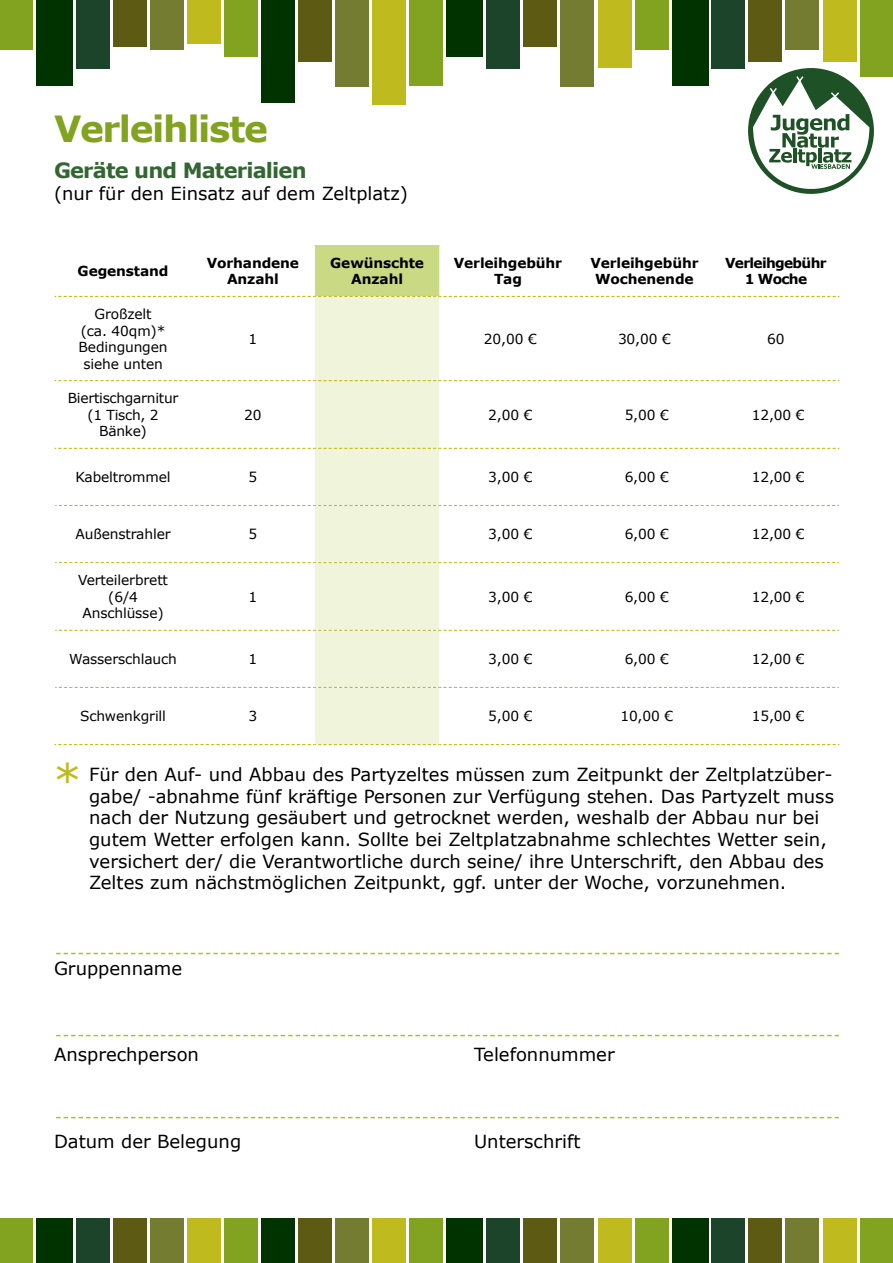
<style>
.page{position:relative;width:893px;height:1263px;background:#fff}
.page>*{position:absolute;margin:0;border:0;box-sizing:border-box;transform-origin:0 0}
.t1{font:45px "Verdana";color:#bfbb1e}
.t2{font:700 36px "Verdana";letter-spacing:-.04em;color:#81a31f}
.t3{font:700 21px "Verdana";letter-spacing:-.04em;color:#363}
.t4{font:18px/21.6px "Verdana";color:#000}
.Einf__Abs{font:13.8px/16.5px "Verdana";letter-spacing:-.01em;color:#000;text-align:center}
.Einf__Abs-2{font:700 13.8px/16.5px "Verdana";letter-spacing:-.01em;color:#000;text-align:center}
.Einf__Abs-3{font:700 13.8px/16.5px "Verdana";letter-spacing:-.05em;color:#000;text-align:center}
</style>
<div class="page">
<svg style="left:748px;top:68px;width:126px;height:126px"></svg>
<div style="left:76px;top:0;width:34px;height:69px;background:#1c442b"></div>
<div style="left:113px;top:0;width:34px;height:46px;background:#5d5a14"></div>
<div style="left:151px;top:0;width:33px;height:50px;background:#747c32"></div>
<div style="left:188px;top:0;width:33px;height:44px;background:#bfbb1e"></div>
<div style="left:225px;top:0;width:33px;height:56px;background:#81a31f"></div>
<div style="left:262px;top:0;width:33px;height:103px;background:#030"></div>
<div style="left:0;top:0;width:33px;height:50px;background:#81a31f"></div>
<div style="left:37px;top:0;width:36px;height:85px;background:#030"></div>
<div style="left:712px;top:0;width:33px;height:69px;background:#1c442b"></div>
<div style="left:749px;top:0;width:33px;height:62px;background:#5d5a14"></div>
<div style="left:786px;top:0;width:33px;height:50px;background:#747c32"></div>
<div style="left:823px;top:0;width:33px;height:62px;background:#bfbb1e"></div>
<div style="left:860px;top:0;width:33px;height:77px;background:#81a31f"></div>
<div style="left:487px;top:0;width:33px;height:69px;background:#1c442b"></div>
<div style="left:524px;top:0;width:33px;height:46px;background:#5d5a14"></div>
<div style="left:298px;top:0;width:33px;height:62px;background:#5d5a14"></div>
<div style="left:561px;top:0;width:33px;height:87px;background:#747c32"></div>
<div style="left:335px;top:0;width:33px;height:87px;background:#747c32"></div>
<div style="left:598px;top:0;width:33px;height:68px;background:#bfbb1e"></div>
<div style="left:372px;top:0;width:33px;height:105px;background:#bfbb1e"></div>
<div style="left:635px;top:0;width:33px;height:50px;background:#81a31f"></div>
<div style="left:409px;top:0;width:33px;height:85px;background:#81a31f"></div>
<div style="left:672px;top:0;width:37px;height:85px;background:#030"></div>
<div style="left:446px;top:0;width:37px;height:56px;background:#030"></div>
<div style="left:76px;top:1218px;width:34px;height:45px;background:#1c442b"></div>
<div style="left:113px;top:1218px;width:34px;height:45px;background:#5d5a14"></div>
<div style="left:151px;top:1218px;width:33px;height:45px;background:#747c32"></div>
<div style="left:712px;top:1218px;width:33px;height:45px;background:#1c442b"></div>
<div style="left:749px;top:1218px;width:33px;height:45px;background:#5d5a14"></div>
<div style="left:786px;top:1218px;width:33px;height:45px;background:#747c32"></div>
<div style="left:823px;top:1218px;width:33px;height:45px;background:#bfbb1e"></div>
<div style="left:860px;top:1218px;width:33px;height:45px;background:#81a31f"></div>
<div style="left:487px;top:1218px;width:33px;height:45px;background:#1c442b"></div>
<div style="left:524px;top:1218px;width:33px;height:45px;background:#5d5a14"></div>
<div style="left:298px;top:1218px;width:33px;height:45px;background:#5d5a14"></div>
<div style="left:561px;top:1218px;width:33px;height:45px;background:#747c32"></div>
<div style="left:335px;top:1218px;width:33px;height:45px;background:#747c32"></div>
<div style="left:598px;top:1218px;width:33px;height:45px;background:#bfbb1e"></div>
<div style="left:372px;top:1218px;width:33px;height:45px;background:#bfbb1e"></div>
<div style="left:635px;top:1218px;width:33px;height:45px;background:#81a31f"></div>
<div style="left:409px;top:1218px;width:33px;height:45px;background:#81a31f"></div>
<div style="left:672px;top:1218px;width:37px;height:45px;background:#030"></div>
<div style="left:446px;top:1218px;width:37px;height:45px;background:#030"></div>
<div style="left:188px;top:1218px;width:33px;height:45px;background:#bfbb1e"></div>
<div style="left:225px;top:1218px;width:33px;height:45px;background:#81a31f"></div>
<div style="left:262px;top:1218px;width:33px;height:45px;background:#030"></div>
<div style="left:0;top:1218px;width:33px;height:45px;background:#81a31f"></div>
<div style="left:37px;top:1218px;width:36px;height:45px;background:#030"></div>
<svg style="left:56px;top:953px;width:783px;height:1px"></svg>
<svg style="left:56px;top:1035px;width:783px;height:1px"></svg>
<svg style="left:56px;top:1117px;width:783px;height:1px"></svg>
<div style="left:315px;top:246px;width:125px;height:50px;background:#cad984"></div>
<div style="left:315px;top:297px;width:124px;height:447px;background:#eff4da"></div>
<hr style="left:439px;top:246px;width:1px;height:50px;background:#fff">
<svg style="left:55px;top:296px;width:784px;height:1px"></svg>
<svg style="left:55px;top:380px;width:784px;height:1px"></svg>
<svg style="left:55px;top:448px;width:784px;height:1px"></svg>
<svg style="left:55px;top:505px;width:784px;height:1px"></svg>
<svg style="left:55px;top:562px;width:784px;height:1px"></svg>
<svg style="left:55px;top:630px;width:784px;height:1px"></svg>
<svg style="left:55px;top:687px;width:784px;height:1px"></svg>
<svg style="left:55px;top:744px;width:784px;height:1px"></svg>
<p class="t2" style="left:54px;top:104px;width:215px">Verleihliste</p>
<p class="t3" style="left:54px;top:156px;width:254px">Geräte und Materialien</p>
<p class="t4" style="left:54px;top:183px;width:355px">(nur für den Einsatz auf dem Zeltplatz)</p>
<p class="Einf__Abs-2" style="left:78px;top:263px;width:92px">Gegenstand</p>
<p class="Einf__Abs-2" style="left:207px;top:254px;width:94px">Vorhandene<br>Anzahl</p>
<p class="Einf__Abs-2" style="left:330px;top:254px;width:95px">Gewünschte<br>Anzahl</p>
<p class="Einf__Abs-2" style="left:454px;top:254px;width:110px">Verleihgebühr<br>Tag</p>
<p class="Einf__Abs-2" style="left:590px;top:254px;width:110px">Verleihgebühr<br>Wochenende</p>
<p class="Einf__Abs-3" style="left:725px;top:254px;width:103px">Verleihgebühr<br>1 Woche</p>
<p class="Einf__Abs" style="left:79px;top:306px;width:90px">Großzelt<br>(ca. 40qm)*<br>Bedingungen siehe unten</p>
<p class="Einf__Abs" style="left:249px;top:331px;width:10px">1</p>
<p class="Einf__Abs" style="left:484px;top:331px;width:54px">20,00 €</p>
<p class="Einf__Abs" style="left:618px;top:331px;width:54px">30,00 €</p>
<p class="Einf__Abs" style="left:767px;top:331px;width:19px">60</p>
<p class="Einf__Abs" style="left:68px;top:390px;width:112px">Biertischgarnitur (1 Tisch, 2<br>Bänke)</p>
<p class="Einf__Abs" style="left:244px;top:407px;width:19px">20</p>
<p class="Einf__Abs" style="left:488px;top:407px;width:46px">2,00 €</p>
<p class="Einf__Abs" style="left:625px;top:407px;width:46px">5,00 €</p>
<p class="Einf__Abs" style="left:752px;top:407px;width:54px">12,00 €</p>
<p class="Einf__Abs" style="left:76px;top:469px;width:97px">Kabeltrommel</p>
<p class="Einf__Abs" style="left:249px;top:469px;width:10px">5</p>
<p class="Einf__Abs" style="left:488px;top:469px;width:46px">3,00 €</p>
<p class="Einf__Abs" style="left:625px;top:469px;width:46px">6,00 €</p>
<p class="Einf__Abs" style="left:752px;top:469px;width:54px">12,00 €</p>
<p class="Einf__Abs" style="left:76px;top:526px;width:97px">Außenstrahler</p>
<p class="Einf__Abs" style="left:249px;top:526px;width:10px">5</p>
<p class="Einf__Abs" style="left:488px;top:526px;width:46px">3,00 €</p>
<p class="Einf__Abs" style="left:625px;top:526px;width:46px">6,00 €</p>
<p class="Einf__Abs" style="left:752px;top:526px;width:54px">12,00 €</p>
<p class="Einf__Abs" style="left:78px;top:572px;width:91px">Verteilerbrett (6/4<br>Anschlüsse)</p>
<p class="Einf__Abs" style="left:249px;top:589px;width:10px">1</p>
<p class="Einf__Abs" style="left:488px;top:589px;width:46px">3,00 €</p>
<p class="Einf__Abs" style="left:625px;top:589px;width:46px">6,00 €</p>
<p class="Einf__Abs" style="left:752px;top:589px;width:54px">12,00 €</p>
<p class="Einf__Abs" style="left:69px;top:651px;width:109px">Wasserschlauch</p>
<p class="Einf__Abs" style="left:249px;top:651px;width:10px">1</p>
<p class="Einf__Abs" style="left:488px;top:651px;width:46px">3,00 €</p>
<p class="Einf__Abs" style="left:625px;top:651px;width:46px">6,00 €</p>
<p class="Einf__Abs" style="left:752px;top:651px;width:54px">12,00 €</p>
<p class="Einf__Abs" style="left:80px;top:708px;width:87px">Schwenkgrill</p>
<p class="Einf__Abs" style="left:249px;top:708px;width:10px">3</p>
<p class="Einf__Abs" style="left:488px;top:708px;width:46px">5,00 €</p>
<p class="Einf__Abs" style="left:620px;top:708px;width:54px">10,00 €</p>
<p class="Einf__Abs" style="left:752px;top:708px;width:54px">15,00 €</p>
<p class="t1" style="left:53px;top:752px;width:30px">*</p>
<p class="t4" style="left:89px;top:764px;width:746px">Für den Auf- und Abbau des Partyzeltes müssen zum Zeitpunkt der Zeltplatzüber&shy;gabe/ -abnahme fünf kräftige Personen zur Verfügung stehen. Das Partyzelt muss nach der Nutzung gesäubert und getrocknet werden, weshalb der Abbau nur bei gutem Wetter erfolgen kann. Sollte bei Zeltplatzabnahme schlechtes Wetter sein, versichert der/ die Verantwortliche durch seine/ ihre Unterschrift, den Abbau des Zeltes zum nächstmöglichen Zeitpunkt, ggf. unter der Woche, vorzunehmen.</p>
<p class="t4" style="left:54px;top:958px;width:130px">Gruppenname</p>
<p class="t4" style="left:54px;top:1044px;width:147px">Ansprechperson</p>
<p class="t4" style="left:474px;top:1044px;width:142px">Telefonnummer</p>
<p class="t4" style="left:54px;top:1131px;width:189px">Datum der Belegung</p>
<p class="t4" style="left:474px;top:1131px;width:108px">Unterschrift</p>
</div>
